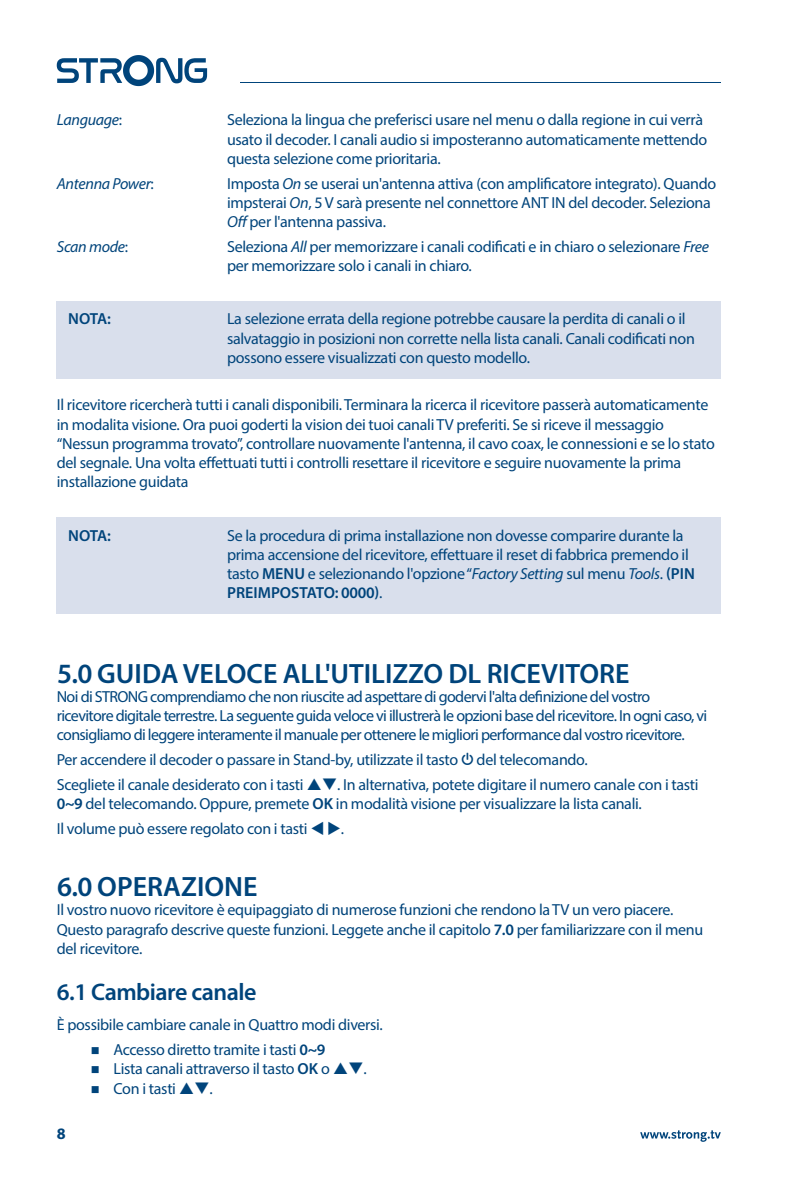
<style>
.page{position:relative;width:806px;height:1191px;background:#fff}
.page>*{position:absolute;margin:0;border:0;box-sizing:border-box;transform-origin:0 0}
.t1{font:600 28px "Myriad Pro";color:#00447b}
.t2{font:600 24px "Myriad Pro";letter-spacing:-.02em;color:#00447b}
.t3{font:16px/19.2px "Myriad Pro";letter-spacing:-.02em;color:#00447b}
.t4{font:16px/19.2px "Myriad Pro";letter-spacing:-.04em;color:#00447b}
.t5{font:italic 16px "Myriad Pro";letter-spacing:-.02em;color:#00447b}
.t6{font:600 16px "Myriad Pro";letter-spacing:-.025em;color:#00447b}
.t7{font:700 16px "Myriad Pro";color:#00447b}
.s1{font-style:normal}
.s2{font-style:italic}
.s3{font-weight:600}
.s4{font-family:"Guifxv 2 Transports"}
</style>
<div class="page">
<div style="left:57px;top:301px;width:663px;height:77px;background:#d9dfec"></div>
<div style="left:57px;top:517px;width:663px;height:96px;background:#d9dfec"></div>
<hr style="left:240px;top:82px;width:480px;height:1px;background:#00447b">
<svg style="left:57px;top:55px;width:150px;height:31px"></svg>
<svg style="left:640px;top:1130px;width:80px;height:11px"></svg>
<p class="t5" style="left:57px;top:110px;width:67px">Language<span class="s1">:</span></p>
<p class="t3" style="left:227px;top:110px;width:481px">Seleziona la lingua che preferisci usare nel menu o dalla regione in cui verrà usato il decoder. I canali audio si imposteranno automaticamente mettendo questa selezione come prioritaria.</p>
<p class="t5" style="left:57px;top:173px;width:99px">Antenna Power<span class="s1">:</span></p>
<p class="t3" style="left:227px;top:173px;width:490px">Imposta <span class="s2">On</span> se userai un'antenna attiva (con amplificatore integrato). Quando impsterai <span class="s2">On</span>, 5 V sarà presente nel connettore ANT IN del decoder. Seleziona<br><span class="s2">Off</span> per l'antenna passiva.</p>
<p class="t5" style="left:57px;top:237px;width:73px">Scan mode<span class="s1">:</span></p>
<p class="t3" style="left:227px;top:237px;width:483px">Seleziona <span class="s2">All</span> per memorizzare i canali codificati e in chiaro o selezionare <span class="s2">Free </span>per memorizzare solo i canali in chiaro.</p>
<p class="t6" style="left:68px;top:309px;width:44px">NOTA:</p>
<p class="t3" style="left:227px;top:309px;width:469px">La selezione errata della regione potrebbe causare la perdita di canali o il salvataggio in posizioni non corrette nella lista canali. Canali codificati non possono essere visualizzati con questo modello.</p>
<p class="t3" style="left:57px;top:395px;width:659px">Il ricevitore ricercherà tutti i canali disponibili. Terminara la ricerca il ricevitore passerà automaticamente in modalita visione. Ora puoi goderti la vision dei tuoi canali TV preferiti. Se si riceve il messaggio “Nessun programma trovato”, controllare nuovamente l'antenna, il cavo coax, le connessioni e se lo stato del segnale. Una volta effettuati tutti i controlli resettare il ricevitore e seguire nuovamente la prima installazione guidata</p>
<p class="t6" style="left:68px;top:525px;width:44px">NOTA:</p>
<p class="t3" style="left:227px;top:525px;width:469px">Se la procedura di prima installazione non dovesse comparire durante la prima accensione del ricevitore, effettuare il reset di fabbrica premendo il tasto <span class="s3">MENU</span> e selezionando l'opzione “<span class="s2">Factory Setting</span> sul menu <span class="s2">Tools</span>. <span class="s3">(PIN PREIMPOSTATO: 0000)</span>.</p>
<h1 class="t1" style="left:57px;top:655px;width:573px">5.0 GUIDA VELOCE ALL'UTILIZZO DL RICEVITORE</h1>
<p class="t4" style="left:57px;top:687px;width:651px">Noi di STRONG comprendiamo che non riuscite ad aspettare di godervi l'alta definizione del vostro ricevitore digitale terrestre. La seguente guida veloce vi illustrerà le opzioni base del ricevitore. In ogni caso, vi consigliamo di leggere interamente il manuale per ottenere le migliori performance dal vostro ricevitore.</p>
<p class="t3" style="left:57px;top:747px;width:643px;line-height:24.8px">Per accendere il decoder o passare in Stand-by, utilizzate il tasto <span class="s4">q</span> del telecomando.<br>Scegliete il canale desiderato con i tasti ❑. In alternativa, potete digitare il numero canale con i tasti</p>
<p class="t3" style="left:57px;top:791px;width:586px;line-height:24.8px"><span class="s3">0~9</span> del telecomando. Oppure, premete <span class="s3">OK</span> in modalità visione per visualizzare la lista canali.<br>Il volume può essere regolato con i tasti ▼ ◆.</p>
<h1 class="t1" style="left:57px;top:869px;width:202px">6.0 OPERAZIONE</h1>
<p class="t3" style="left:57px;top:900px;width:647px">Il vostro nuovo ricevitore è equipaggiato di numerose funzioni che rendono la TV un vero piacere.<br>Questo paragrafo descrive queste funzioni. Leggete anche il capitolo <span class="s3">7.0</span> per familiarizzare con il menu del ricevitore.</p>
<h2 class="t2" style="left:57px;top:976px;width:201px">6.1 Cambiare canale</h2>
<p class="t3" style="left:57px;top:1012px;width:327px;line-height:24.8px;text-align:center">È possibile cambiare canale in Quattro modi diversi.<br>Accesso diretto tramite i tasti <span class="s3">0~9</span></p>
<p class="t3" style="left:113px;top:1059px;width:254px">Lista canali attraverso il tasto <span class="s3">OK</span> o ❑.<br>Con i tasti ❑.</p>
<p class="t7" style="left:57px;top:1123px;width:10px">8</p>
</div>
